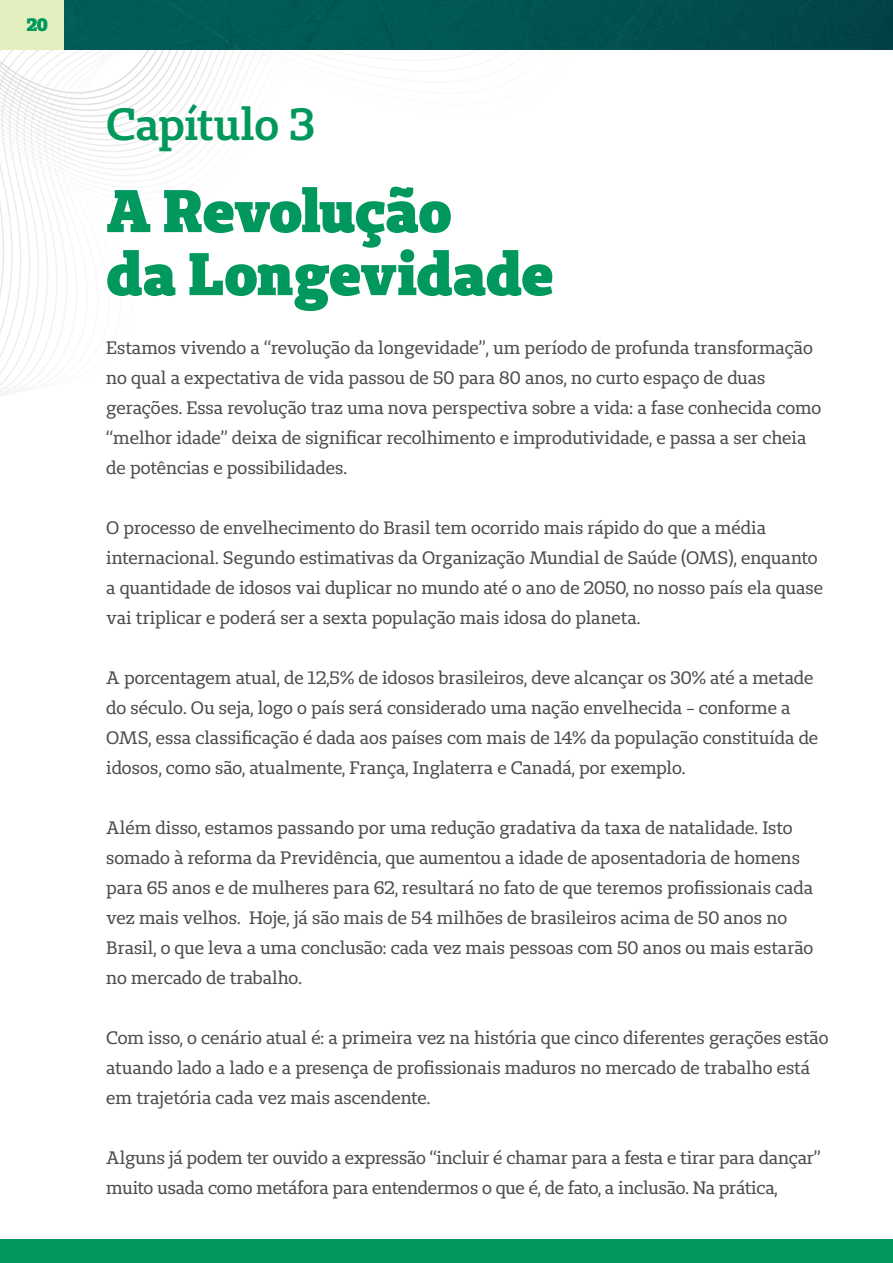
<style>
.page{position:relative;width:893px;height:1263px;background:#fff}
.page>*{position:absolute;margin:0;border:0;box-sizing:border-box;transform-origin:0 0}
.t1{font:900 60px/63px "Unimed Slab";letter-spacing:-.015em;color:#00985c}
.t2{font:600 45px "Unimed Slab";letter-spacing:-.01em;color:#00985c}
.t3{font:18px/30px "Unimed Slab";letter-spacing:-.005em;color:#4d4d4f}
.t4{font:900 18px "Unimed Slab";color:#00985c}
</style>
<div class="page">
<svg style="left:0;top:218px;width:67px;height:178px"></svg>
<svg style="left:0;top:153px;width:161px;height:58px"></svg>
<svg style="left:21px;top:163px;width:153px;height:6px"></svg>
<svg style="left:13px;top:158px;width:169px;height:5px"></svg>
<svg style="left:5px;top:153px;width:183px;height:5px"></svg>
<svg style="left:0;top:50px;width:272px;height:99px"></svg>
<img style="left:64px;top:0;width:829px;height:50px">
<div style="left:0;top:0;width:64px;height:50px;background:#e4efc0"></div>
<div style="left:0;top:1239px;width:893px;height:24px;background:#00985c"></div>
<p class="t4" style="left:27px;top:13px;width:23px">20</p>
<h2 class="t2" style="left:106px;top:95px;width:210px">Capítulo 3</h2>
<h1 class="t1" style="left:106px;top:178px;width:449px">A Revolução<br>da Longevidade</h1>
<p class="t3" style="left:106px;top:333px;width:717px">Estamos vivendo a “revolução da longevidade”, um período de profunda transformação no qual a expectativa de vida passou de 50 para 80 anos, no curto espaço de duas gerações. Essa revolução traz uma nova perspectiva sobre a vida: a fase conhecida como “melhor idade” deixa de significar recolhimento e improdutividade, e passa a ser cheia de potências e possibilidades.</p>
<p class="t3" style="left:106px;top:513px;width:718px">O processo de envelhecimento do Brasil tem ocorrido mais rápido do que a média internacional. Segundo estimativas da Organização Mundial de Saúde (OMS), enquanto a quantidade de idosos vai duplicar no mundo até o ano de 2050, no nosso país ela quase vai triplicar e poderá ser a sexta população mais idosa do planeta.</p>
<p class="t3" style="left:106px;top:663px;width:713px">A porcentagem atual, de 12,5% de idosos brasileiros, deve alcançar os 30% até a metade do século. Ou seja, logo o país será considerado uma nação envelhecida - conforme a OMS, essa classificação é dada aos países com mais de 14% da população constituída de idosos, como são, atualmente, França, Inglaterra e Canadá, por exemplo.</p>
<p class="t3" style="left:106px;top:813px;width:709px">Além disso, estamos passando por uma redução gradativa da taxa de natalidade. Isto somado à reforma da Previdência, que aumentou a idade de aposentadoria de homens para 65 anos e de mulheres para 62, resultará no fato de que teremos profissionais cada vez mais velhos. Hoje, já são mais de 54 milhões de brasileiros acima de 50 anos no Brasil, o que leva a uma conclusão: cada vez mais pessoas com 50 anos ou mais estarão no mercado de trabalho.</p>
<p class="t3" style="left:106px;top:1023px;width:724px">Com isso, o cenário atual é: a primeira vez na história que cinco diferentes gerações estão atuando lado a lado e a presença de profissionais maduros no mercado de trabalho está em trajetória cada vez mais ascendente.</p>
<p class="t3" style="left:106px;top:1143px;width:716px">Alguns já podem ter ouvido a expressão “incluir é chamar para a festa e tirar para dançar” muito usada como metáfora para entendermos o que é, de fato, a inclusão. Na prática,</p>
</div>
